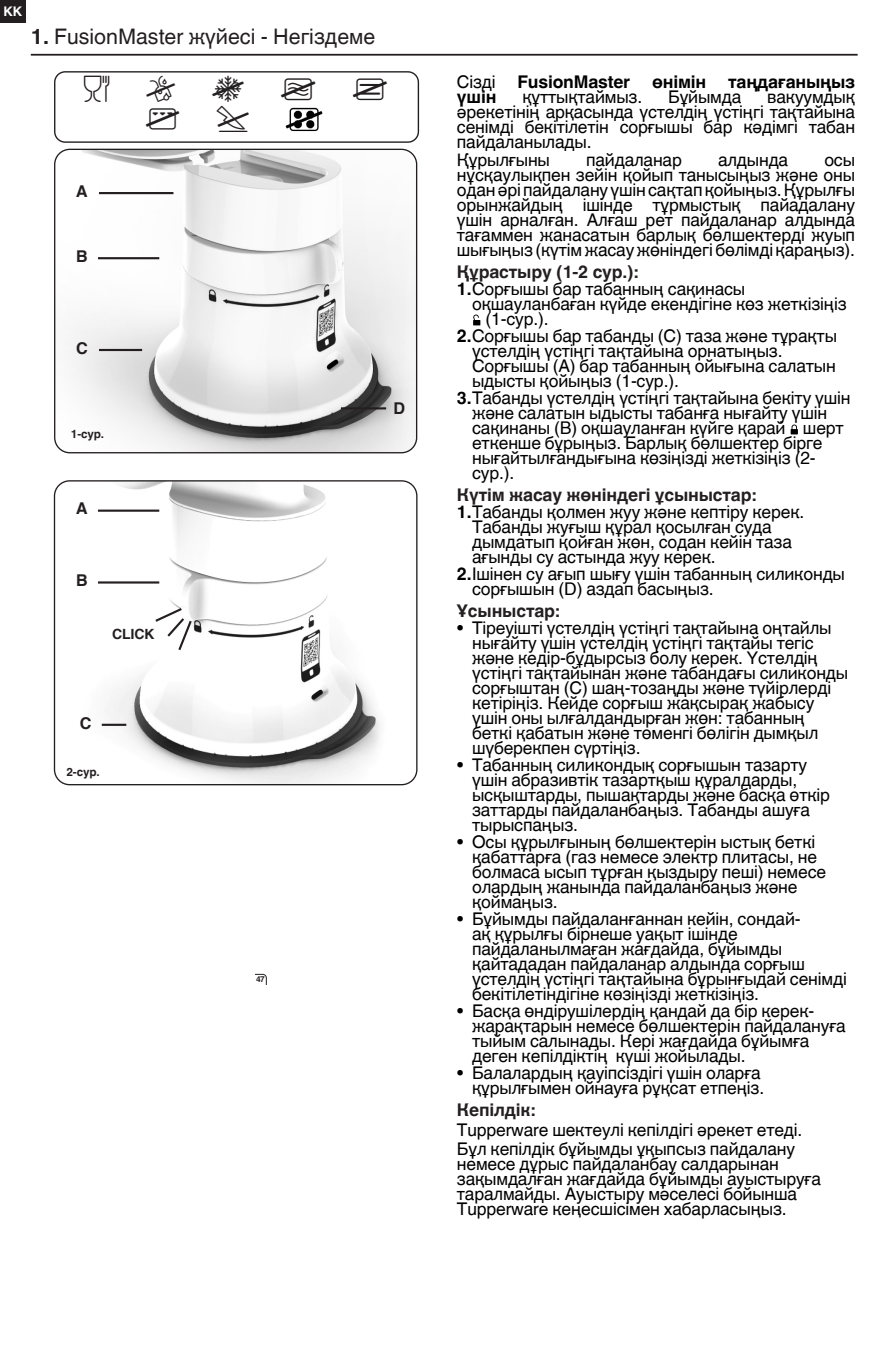
<style>
.page{position:relative;width:886px;height:1347px;background:#fff}
.page>*{position:absolute;margin:0;border:0;box-sizing:border-box;transform-origin:0 0}
.t1{font:21.38px "Helvetica World KZ";color:#231f20}
.INTRO_KK{font:17.5px/15px "Helvetica World KZ";letter-spacing:-.01em;color:#000}
.TXT_KK{font:17.5px/15px "Helvetica World KZ";letter-spacing:-.01em;color:#000}
.intro{font:17.5px/15px "Helvetica World KZ";letter-spacing:-.01em;color:#000;text-align:justify}
.TITLE_KK{font:700 17.5px "Helvetica World KZ";letter-spacing:-.01em;color:#231f20}
.intro-2{font:700 17.5px/15px "Helvetica World KZ";letter-spacing:-.01em;color:#000}
.t2{font:700 16.25px "Helvetica World KZ";color:#231f20}
.t3{font:700 16.25px "Helvetica World";color:#231f20}
.normal_TXT{font:700 14px "Helvetica World KZ";letter-spacing:-.01em;color:#231f20}
.t4{font:700 13.25px "Helvetica World KZ";color:#fff}
.normal_TXT-2{font:700 11.62px "Helvetica World";color:#231f20}
.normal_TXT-3{font:700 11.62px "Helvetica World KZ";color:#231f20}
.t5{font:700 8.12px "Helvetica World";color:#231f20}
.s1{font-weight:700}
.s2{font-weight:400}
</style>
<div class="page">
<div style="left:245px;top:974px;width:21px;height:22px;border:1px solid #231f20;border-radius:4px"></div>
<div style="left:239px;top:972px;width:16px;height:27px;background:#fff"></div>
<div style="left:250px;top:985px;width:19px;height:16px;background:#fff"></div>
<svg style="left:473px;top:314px;width:7px;height:11px"></svg>
<svg style="left:791px;top:424px;width:7px;height:10px"></svg>
<img style="left:54px;top:481px;width:363px;height:303px">
<div style="left:54px;top:480px;width:363px;height:305px;border:1px solid #231f20;border-radius:15px"></div>
<img style="left:55px;top:149px;width:362px;height:304px">
<div style="left:54px;top:149px;width:363px;height:304px;border:1px solid #231f20;border-radius:15px"></div>
<hr style="left:31px;top:54px;width:826px;height:2px;background:#231f20">
<div style="left:0;top:0;width:26px;height:23px;background:#231f20"></div>
<hr style="left:102px;top:723px;width:24px;height:3px;background:#231f20">
<hr style="left:98px;top:581px;width:61px;height:2px;background:#231f20">
<hr style="left:98px;top:509px;width:61px;height:3px;background:#231f20">
<svg style="left:153px;top:606px;width:41px;height:46px"></svg>
<hr style="left:99px;top:349px;width:43px;height:2px;background:#231f20">
<hr style="left:341px;top:407px;width:45px;height:2px;background:#231f20">
<hr style="left:98px;top:257px;width:61px;height:2px;background:#231f20">
<hr style="left:99px;top:192px;width:74px;height:2px;background:#231f20">
<img style="left:285px;top:107px;width:38px;height:25px">
<div style="left:54px;top:71px;width:365px;height:72px;border:1px solid #231f20;border-radius:10px"></div>
<p class="t4" style="left:3px;top:4px;width:20px">KK</p>
<p class="t1" style="left:31px;top:24px;width:346px"><span class="s1">1.</span> FusionMaster жүйесі - Негіздеме</p>
<p class="t2" style="left:76px;top:182px;width:13px">A</p>
<p class="t2" style="left:76px;top:247px;width:13px">B</p>
<p class="t2" style="left:76px;top:339px;width:13px">C</p>
<p class="normal_TXT-3" style="left:71px;top:427px;width:35px">1-сур.</p>
<p class="t3" style="left:76px;top:499px;width:13px">A</p>
<p class="t3" style="left:76px;top:571px;width:13px">B</p>
<p class="normal_TXT" style="left:112px;top:626px;width:44px">CLICK</p>
<p class="t3" style="left:80px;top:714px;width:13px">C</p>
<p class="normal_TXT-2" style="left:66px;top:765px;width:35px">2-сур.</p>
<p class="t2" style="left:393px;top:399px;width:13px">D</p>
<p class="t5" style="left:256px;top:974px;width:10px">47</p>
<p class="intro-2" style="left:457px;top:75px;width:400px"><span class="s2">Сізді</span> FusionMaster өнімін таңдағаныңыз үшін</p>
<p class="intro" style="left:522px;top:90px;width:121px">құттықтаймыз.</p>
<p class="intro" style="left:668px;top:90px;width:75px">Бұйымда</p>
<p class="intro" style="left:457px;top:90px;width:400px;text-indent:310px">вакуумдық әрекетінің арқасында үстелдің үстіңгі тақтайына сенімді бекітілетін сорғышы бар кәдімгі табан пайдаланылады.</p>
<p class="INTRO_KK" style="left:457px;top:152px;width:95px">Құрылғыны</p>
<p class="INTRO_KK" style="left:586px;top:152px;width:97px">пайдаланар</p>
<p class="INTRO_KK" style="left:718px;top:152px;width:72px">алдында</p>
<p class="INTRO_KK" style="left:457px;top:152px;width:400px;text-align:justify;text-indent:367px">осы нұсқаулықпен зейін қойып танысыңыз және оны одан әрі пайдалану үшін сақтап қойыңыз. Құрылғы орынжайдың ішінде тұрмыстық пайадалану үшін арналған. Алғаш рет пайдаланар алдында тағаммен жанасатын барлық бөлшектерді жуып шығыңыз (күтім жасау жөніндегі бөлімді қараңыз).</p>
<p class="TITLE_KK" style="left:457px;top:261px;width:183px">Құрастыру (1-2 сур.):</p>
<p class="INTRO_KK" style="left:457px;top:281px;width:290px"><span class="s1">1.</span>Сорғышы бар табанның сақинасы</p>
<p class="INTRO_KK" style="left:472px;top:296px;width:376px">оқшауланбаған күйде екендігіне көз жеткізіңіз</p>
<p class="INTRO_KK" style="left:485px;top:311px;width:65px">(1-сур.).</p>
<p class="INTRO_KK" style="left:472px;top:328px;width:366px;text-indent:-15px"><span class="s1">2.</span>Сорғышы бар табанды (С) таза және тұрақты үстелдің үстіңгі тақтайына орнатыңыз.<br>Сорғышы (А) бар табанның ойығына салатын ыдысты қойыңыз (1-сур.).</p>
<p class="INTRO_KK" style="left:472px;top:390px;width:380px;text-indent:-15px"><span class="s1">3.</span>Табанды үстелдің үстіңгі тақтайына бекіту үшін және салатын ыдысты табанға нығайту үшін сақинаны (В) оқшауланған күйге қарай шерт еткенше бұрыңыз. Барлық бөлшектер бірге нығайтылғандығына көзіңізді жеткізіңіз (2- сур.).</p>
<p class="TITLE_KK" style="left:457px;top:484px;width:301px">Күтім жасау жөніндегі ұсыныстар:</p>
<p class="INTRO_KK" style="left:472px;top:504px;width:334px;text-indent:-15px"><span class="s1">1.</span>Табанды қолмен жуу және кептіру керек.<br>Табанды жуғыш құрал қосылған суда дымдатып қойған жөн, содан кейін таза ағынды су астында жуу керек.</p>
<p class="INTRO_KK" style="left:472px;top:566px;width:374px;text-indent:-15px"><span class="s1">2.</span>Ішінен су ағып шығу үшін табанның силиконды сорғышын (D) аздап басыңыз.</p>
<p class="TITLE_KK" style="left:457px;top:601px;width:104px">Ұсыныстар:</p>
<p class="INTRO_KK" style="left:472px;top:620px;width:378px;text-indent:-15px">• Тіреуішті үстелдің үстіңгі тақтайына оңтайлы нығайту үшін үстелдің үстіңгі тақтайы тегіс және кедір-бұдырсыз болу керек. Үстелдің үстіңгі тақтайынан және табандағы силиконды сорғыштан (C) шаң-тозаңды және түйірлерді кетіріңіз. Кейде сорғыш жақсырақ жабысу үшін оны ылғалдандырған жөн: табанның беткі қабатын және төменгі бөлігін дымқыл шүберекпен сүртіңіз.</p>
<p class="INTRO_KK" style="left:472px;top:757px;width:359px;text-indent:-15px">• Табанның силикондық сорғышын тазарту үшін абразивтік тазартқыш құралдарды, ысқыштарды, пышақтарды және басқа өткір заттарды пайдаланбаңыз. Табанды ашуға тырыспаңыз.</p>
<p class="INTRO_KK" style="left:472px;top:834px;width:355px;text-indent:-15px">• Осы құрылғының бөлшектерін ыстық беткі қабаттарға (газ немесе электр плитасы, не болмаса ысып тұрған қыздыру пеші) немесе олардың жанында пайдаланбаңыз және қоймаңыз.</p>
<p class="INTRO_KK" style="left:472px;top:911px;width:376px;text-indent:-15px">• Бұйымды пайдаланғаннан кейін, сондай-<br>ақ құрылғы бірнеше уақыт ішінде пайдаланылмаған жағдайда, бұйымды қайтададан пайдаланар алдында сорғыш үстелдің үстіңгі тақтайына бұрынғыдай сенімді бекітілетіндігіне көзіңізді жеткізіңіз.</p>
<p class="INTRO_KK" style="left:472px;top:1003px;width:375px;text-indent:-15px">• Басқа өндірушілердің қандай да бір керек&shy;жарақтарын немесе бөлшектерін пайдалануға тыйым салынады. Кері жағдайда бұйымға деген кепілдіктің күші жойылады.</p>
<p class="INTRO_KK" style="left:457px;top:1065px;width:309px;text-align:right">• Балалардың қауіпсіздігі үшін оларға құрылғымен ойнауға рұқсат етпеңіз.</p>
<p class="TITLE_KK" style="left:457px;top:1100px;width:80px">Кепілдік:</p>
<p class="TXT_KK" style="left:457px;top:1122px;width:347px">Tupperware шектеулі кепілдігі әрекет етеді.</p>
<p class="TXT_KK" style="left:457px;top:1141px;width:366px">Бұл кепілдік бұйымды ұқыпсыз пайдалану немесе дұрыс пайдаланбау салдарынан зақымдалған жағдайда бұйымды ауыстыруға таралмайды. Ауыстыру мәселесі бойынша Tupperware кеңесшісімен хабарласыңыз.</p>
</div>
